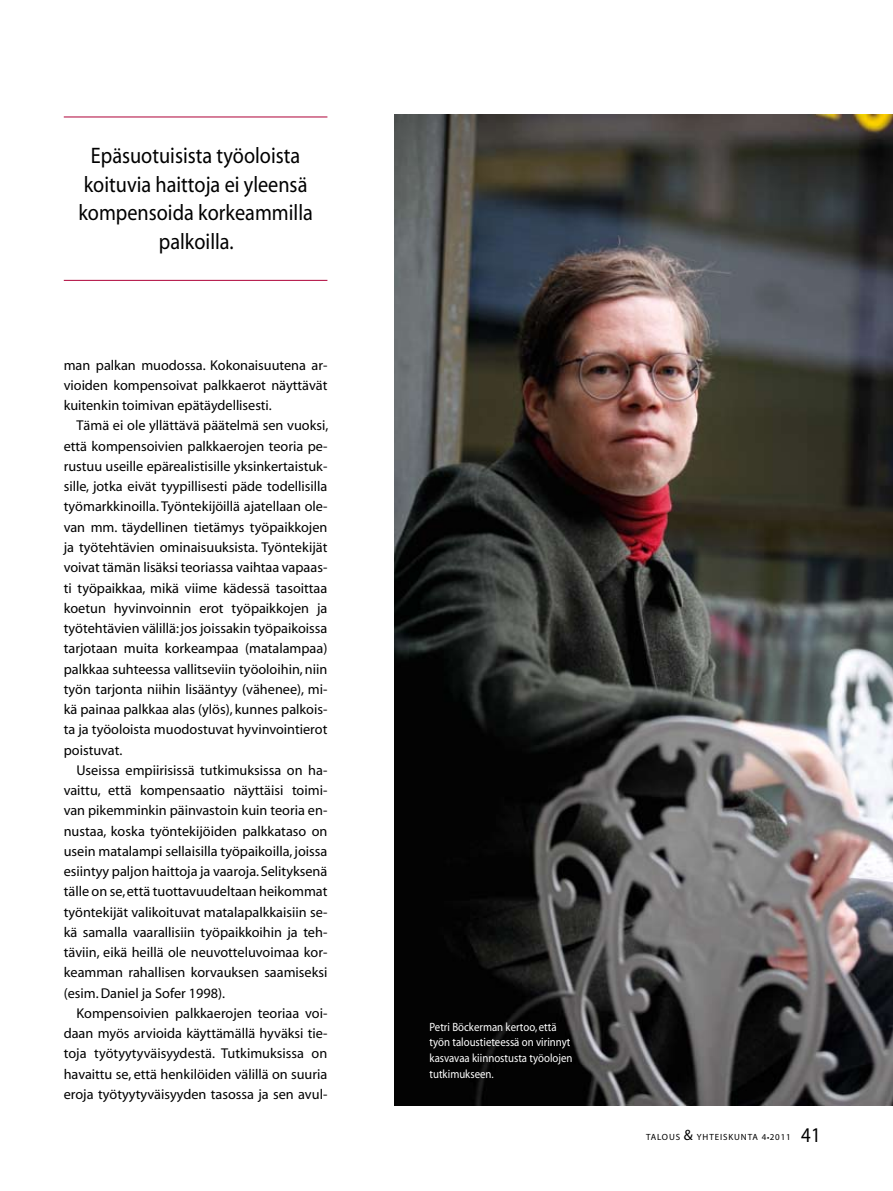
<style>
.page{position:relative;width:893px;height:1191px;background:#fff}
.page>*{position:absolute;margin:0;border:0;box-sizing:border-box;transform-origin:0 0}
.t1{font:22.5px/28.5px "Myriad";color:#000;text-align:center;scale:.9 1}
.t2{font:21px "Myriad";color:#000;scale:.9 1}
.t3{font:14.25px/20.2px "Myriad";color:#000;text-align:justify}
.t4{font:12px/15.8px "Myriad";color:#fff;scale:.9 1}
.t5{font:9px "Myriad";letter-spacing:.1em;color:#000}
.s1{font-size:15px}
</style>
<div class="page">
<hr style="left:64px;top:117px;width:263px;height:1px;background:#ae0037">
<hr style="left:64px;top:280px;width:263px;height:1px;background:#ae0037">
<img style="left:394px;top:114px;width:499px;height:991px">
<h1 class="t1" style="left:78px;top:142px;width:262px">Epäsuotuisista työoloista koituvia haittoja ei yleensä kompensoida korkeammilla palkoilla.</h1>
<p class="t3" style="left:64px;top:355px;width:265px">man palkan muodossa. Kokonaisuutena ar&shy;vioiden kompensoivat palkkaerot näyttävät kuitenkin toimivan epätäydellisesti.</p>
<p class="t3" style="left:64px;top:416px;width:266px;text-indent:13px">Tämä ei ole yllättävä päätelmä sen vuoksi, että kompensoivien palkkaerojen teoria pe&shy;rustuu useille epärealistisille yksinkertaistuk&shy;sille, jotka eivät tyypillisesti päde todellisilla työmarkkinoilla. Työntekijöillä ajatellaan ole&shy;van mm. täydellinen tietämys työpaikkojen ja työtehtävien ominaisuuksista. Työntekijät voivat tämän lisäksi teoriassa vaihtaa vapaas&shy;ti työpaikkaa, mikä viime kädessä tasoittaa koetun hyvinvoinnin erot työpaikkojen ja työtehtävien välillä: jos joissakin työpaikoissa tarjotaan muita korkeampaa (matalampaa) palkkaa suhteessa vallitseviin työoloihin, niin työn tarjonta niihin lisääntyy (vähenee), mi&shy;kä painaa palkkaa alas (ylös), kunnes palkois&shy;ta ja työoloista muodostuvat hyvinvointierot poistuvat.</p>
<p class="t3" style="left:64px;top:760px;width:265px;text-indent:13px">Useissa empiirisissä tutkimuksissa on ha&shy;vaittu, että kompensaatio näyttäisi toimi&shy;van pikemminkin päinvastoin kuin teoria en&shy;nustaa, koska työntekijöiden palkkataso on usein matalampi sellaisilla työpaikoilla, joissa esiintyy paljon haittoja ja vaaroja. Selityksenä tälle on se, että tuottavuudeltaan heikommat työntekijät valikoituvat matalapalkkaisiin se&shy;kä samalla vaarallisiin työpaikkoihin ja teh&shy;täviin, eikä heillä ole neuvotteluvoimaa kor&shy;keamman rahallisen korvauksen saamiseksi (esim. Daniel ja Sofer 1998).</p>
<p class="t3" style="left:64px;top:1003px;width:265px;text-indent:13px">Kompensoivien palkkaerojen teoriaa voi&shy;daan myös arvioida käyttämällä hyväksi tie&shy;toja työtyytyväisyydestä. Tutkimuksissa on havaittu se, että henkilöiden välillä on suuria eroja työtyytyväisyyden tasossa ja sen avul-</p>
<p class="t4" style="left:429px;top:1019px;width:160px">Petri Böckerman kertoo, että työn taloustieteessä on virinnyt kasvavaa kiinnostusta työolojen tutkimukseen.</p>
<p class="t5" style="left:646px;top:1133px;width:146px">TALOUS <span class="s1">&amp;</span> YHTEISKUNTA 4 ●2011</p>
<h2 class="t2" style="left:801px;top:1124px;width:23px">41</h2>
</div>
